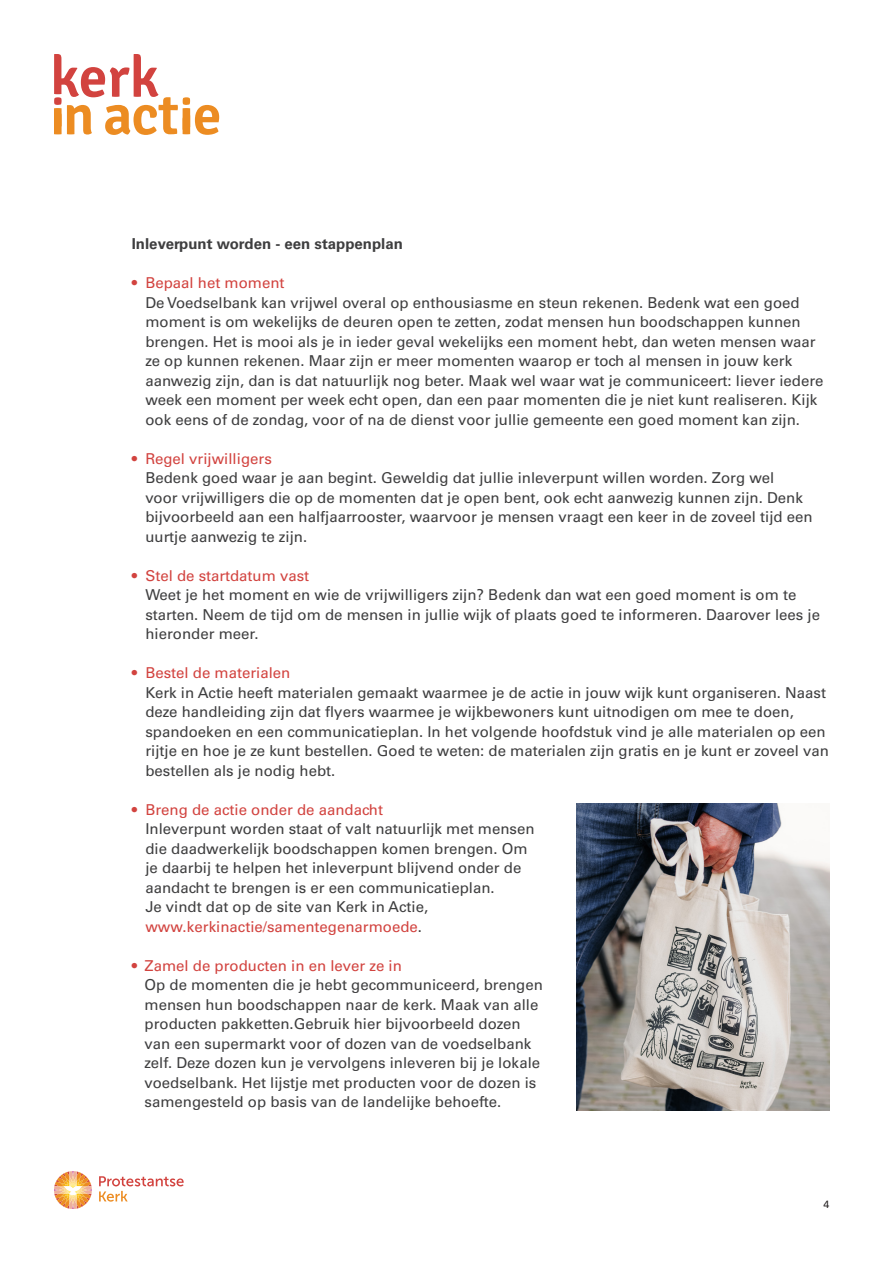
<style>
.page{position:relative;width:893px;height:1263px;background:#fff}
.page>*{position:absolute;margin:0;border:0;box-sizing:border-box;transform-origin:0 0}
.t1{font:15px/19.5px "Univers LT Std";color:#3e3e3f}
.t2{font:700 15px "Univers LT Std";color:#3e3e3f}
.t3{font:15px "Univers LT Std";color:#d2433f}
.t4{font:10.5px "Univers LT Std";color:#231f20}
.s1{color:#d2433f}
</style>
<div class="page">
<svg style="left:99px;top:1176px;width:85px;height:26px"></svg>
<svg style="left:54px;top:1171px;width:38px;height:38px"></svg>
<img style="left:576px;top:804px;width:253px;height:307px">
<svg style="left:54px;top:54px;width:165px;height:81px"></svg>
<p class="t2" style="left:132px;top:235px;width:273px">Inleverpunt worden - een stappenplan</p>
<p class="t1" style="left:145px;top:273px;width:680px;text-indent:-14px"><span class="s1">• Bepaal het moment<br></span>De Voedselbank kan vrijwel overal op enthousiasme en steun rekenen. Bedenk wat een goed moment is om wekelijks de deuren open te zetten, zodat mensen hun boodschappen kunnen brengen. Het is mooi als je in ieder geval wekelijks een moment hebt, dan weten mensen waar ze op kunnen rekenen. Maar zijn er meer momenten waarop er toch al mensen in jouw kerk aanwezig zijn, dan is dat natuurlijk nog beter. Maak wel waar wat je communiceert: liever iedere week een moment per week echt open, dan een paar momenten die je niet kunt realiseren. Kijk ook eens of de zondag, voor of na de dienst voor jullie gemeente een goed moment kan zijn.</p>
<p class="t1" style="left:145px;top:449px;width:669px;text-indent:-14px"><span class="s1">• Regel vrijwilligers<br></span>Bedenk goed waar je aan begint. Geweldig dat jullie inleverpunt willen worden. Zorg wel<br>voor vrijwilligers die op de momenten dat je open bent, ook echt aanwezig kunnen zijn. Denk bijvoorbeeld aan een halfjaarrooster, waarvoor je mensen vraagt een keer in de zoveel tijd een uurtje aanwezig te zijn.</p>
<p class="t1" style="left:145px;top:566px;width:676px;text-indent:-14px"><span class="s1">• Stel de startdatum vast<br></span>Weet je het moment en wie de vrijwilligers zijn? Bedenk dan wat een goed moment is om te starten. Neem de tijd om de mensen in jullie wijk of plaats goed te informeren. Daarover lees je hieronder meer.</p>
<p class="t1" style="left:145px;top:663px;width:685px;text-indent:-14px"><span class="s1">• Bestel de materialen<br></span>Kerk in Actie heeft materialen gemaakt waarmee je de actie in jouw wijk kunt organiseren. Naast deze handleiding zijn dat flyers waarmee je wijkbewoners kunt uitnodigen om mee te doen, spandoeken en een communicatieplan. In het volgende hoofdstuk vind je alle materialen op een rijtje en hoe je ze kunt bestellen. Goed te weten: de materialen zijn gratis en je kunt er zoveel van bestellen als je nodig hebt.</p>
<p class="t1" style="left:145px;top:800px;width:391px;text-indent:-14px"><span class="s1">• Breng de actie onder de aandacht<br></span>Inleverpunt worden staat of valt natuurlijk met mensen die daadwerkelijk boodschappen komen brengen. Om je daarbij te helpen het inleverpunt blijvend onder de aandacht te brengen is er een communicatieplan.<br>Je vindt dat op de site van Kerk in Actie, <span class="s1">www.kerkinactie/samentegenarmoede</span>.</p>
<p class="t3" style="left:132px;top:956px;width:272px">• Zamel de producten in en lever ze in</p>
<p class="t1" style="left:145px;top:975px;width:400px">Op de momenten die je hebt gecommuniceerd, brengen mensen hun boodschappen naar de kerk. Maak van alle producten pakketten.Gebruik hier bijvoorbeeld dozen van een supermarkt voor of dozen van de voedselbank zelf. Deze dozen kun je vervolgens inleveren bij je lokale voedselbank. Het lijstje met producten voor de dozen is samengesteld op basis van de landelijke behoefte.</p>
<p class="t4" style="left:823px;top:1198px;width:7px">4</p>
</div>
